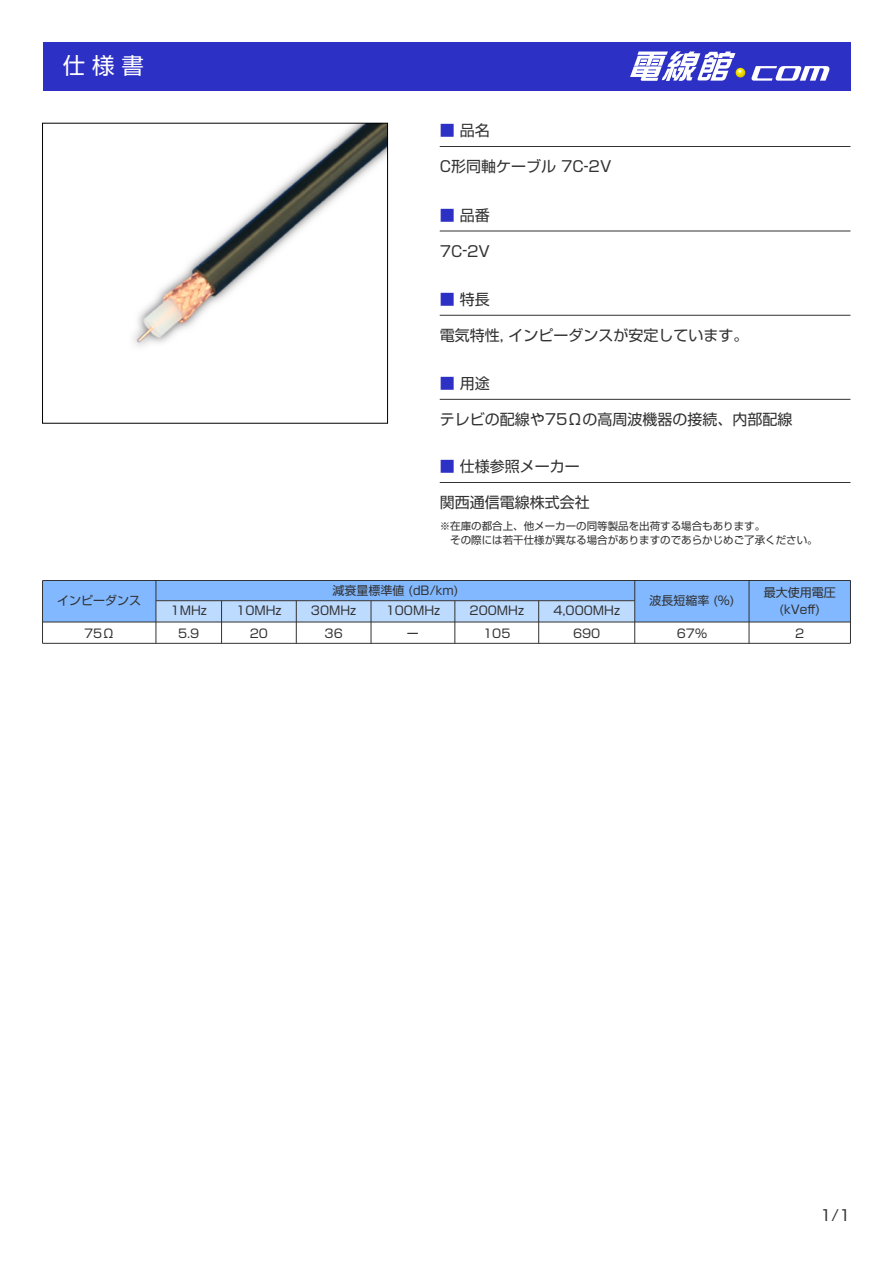
<style>
.page{position:relative;width:893px;height:1263px;background:#fff}
.page>*{position:absolute;margin:0;border:0;box-sizing:border-box;transform-origin:0 0}
.t1{font:22.5px "Shin Go Pro";color:#fff}
.t2{font:15px "Shin Go Pro";color:#323232}
.t3{font:12px/22.2px "Shin Go Pro";color:#323232;text-align:center}
.t4{font:10.5px/13.5px "Shin Go Pro";color:#323232}
.s1{color:#2d30c5}
</style>
<div class="page">
<img style="left:133px;top:125px;width:253px;height:221px">
<div style="left:42px;top:123px;width:346px;height:301px;border:1px solid #000"></div>
<hr style="left:440px;top:146px;width:410px;height:1px;background:#323232">
<hr style="left:440px;top:231px;width:410px;height:1px;background:#323232">
<div style="left:43px;top:43px;width:807px;height:48px;background:#2d30c5"></div>
<svg style="left:630px;top:51px;width:115px;height:30px"></svg>
<svg style="left:751px;top:66px;width:79px;height:15px"></svg>
<hr style="left:440px;top:315px;width:410px;height:1px;background:#323232">
<div style="left:43px;top:580px;width:807px;height:42px;background:#81b8ff"></div>
<div style="left:156px;top:601px;width:479px;height:21px;background:#bddaff"></div>
<hr style="left:156px;top:600px;width:479px;height:1px;background:#323232">
<hr style="left:43px;top:580px;width:807px;height:1px;background:#323232">
<hr style="left:43px;top:622px;width:807px;height:1px;background:#323232">
<hr style="left:42px;top:580px;width:1px;height:63px;background:#323232">
<hr style="left:850px;top:580px;width:1px;height:63px;background:#323232">
<hr style="left:634px;top:580px;width:1px;height:63px;background:#323232">
<hr style="left:749px;top:580px;width:1px;height:63px;background:#323232">
<hr style="left:156px;top:580px;width:1px;height:63px;background:#323232">
<hr style="left:43px;top:643px;width:807px;height:1px;background:#323232">
<hr style="left:221px;top:601px;width:1px;height:42px;background:#323232">
<hr style="left:296px;top:601px;width:1px;height:42px;background:#323232">
<hr style="left:371px;top:601px;width:1px;height:42px;background:#323232">
<hr style="left:454px;top:601px;width:1px;height:42px;background:#323232">
<hr style="left:538px;top:601px;width:1px;height:42px;background:#323232">
<hr style="left:440px;top:399px;width:410px;height:1px;background:#323232">
<hr style="left:440px;top:482px;width:410px;height:1px;background:#323232">
<h1 class="t1" style="left:63px;top:47px;width:83px">仕様書</h1>
<p class="t3" style="left:57px;top:588px;width:85px">インピーダンス</p>
<p class="t3" style="left:84px;top:620px;width:32px">75Ω</p>
<p class="t3" style="left:171px;top:598px;width:38px">1MHz<br>5.9</p>
<p class="t2" style="left:440px;top:118px;width:51px"><span class="s1">■</span> 品名</p>
<p class="t2" style="left:440px;top:154px;width:173px">C形同軸ケーブル 7C-2V</p>
<p class="t2" style="left:440px;top:202px;width:51px"><span class="s1">■</span> 品番</p>
<p class="t2" style="left:440px;top:239px;width:52px">7C-2V</p>
<p class="t2" style="left:440px;top:287px;width:51px"><span class="s1">■</span> 特長</p>
<p class="t2" style="left:440px;top:323px;width:310px">電気特性, インピーダンスが安定しています。</p>
<p class="t2" style="left:440px;top:371px;width:51px"><span class="s1">■</span> 用途</p>
<p class="t2" style="left:440px;top:407px;width:354px">テレビの配線や75Ωの高周波機器の接続、内部配線</p>
<p class="t2" style="left:440px;top:454px;width:141px"><span class="s1">■</span> 仕様参照メーカー</p>
<p class="t2" style="left:440px;top:490px;width:151px">関西通信電線株式会社</p>
<p class="t4" style="left:440px;top:518px;width:379px">※在庫の都合上、他メーカーの同等製品を出荷する場合もあります。<br>　その際には若干仕様が異なる場合がありますのであらかじめご了承ください。</p>
<p class="t3" style="left:311px;top:579px;width:149px;line-height:20.4px;text-align:left;text-indent:22px">減衰量標準値 (dB/km)<br>30MHz</p>
<p class="t3" style="left:325px;top:620px;width:20px">36</p>
<p class="t3" style="left:236px;top:598px;width:47px">10MHz<br>20</p>
<p class="t3" style="left:386px;top:598px;width:56px">100MHzー</p>
<p class="t3" style="left:470px;top:598px;width:56px">200MHz<br>105</p>
<p class="t3" style="left:553px;top:598px;width:68px">4,000MHz<br>690</p>
<p class="t3" style="left:649px;top:588px;width:86px">波長短縮率 (%)</p>
<p class="t3" style="left:677px;top:620px;width:32px">67%</p>
<p class="t3" style="left:764px;top:583px;width:73px;line-height:16.5px">最大使用電圧(kVeff)</p>
<p class="t3" style="left:795px;top:620px;width:11px">2</p>
<p class="t2" style="left:820px;top:1202px;width:32px">1/1</p>
</div>
